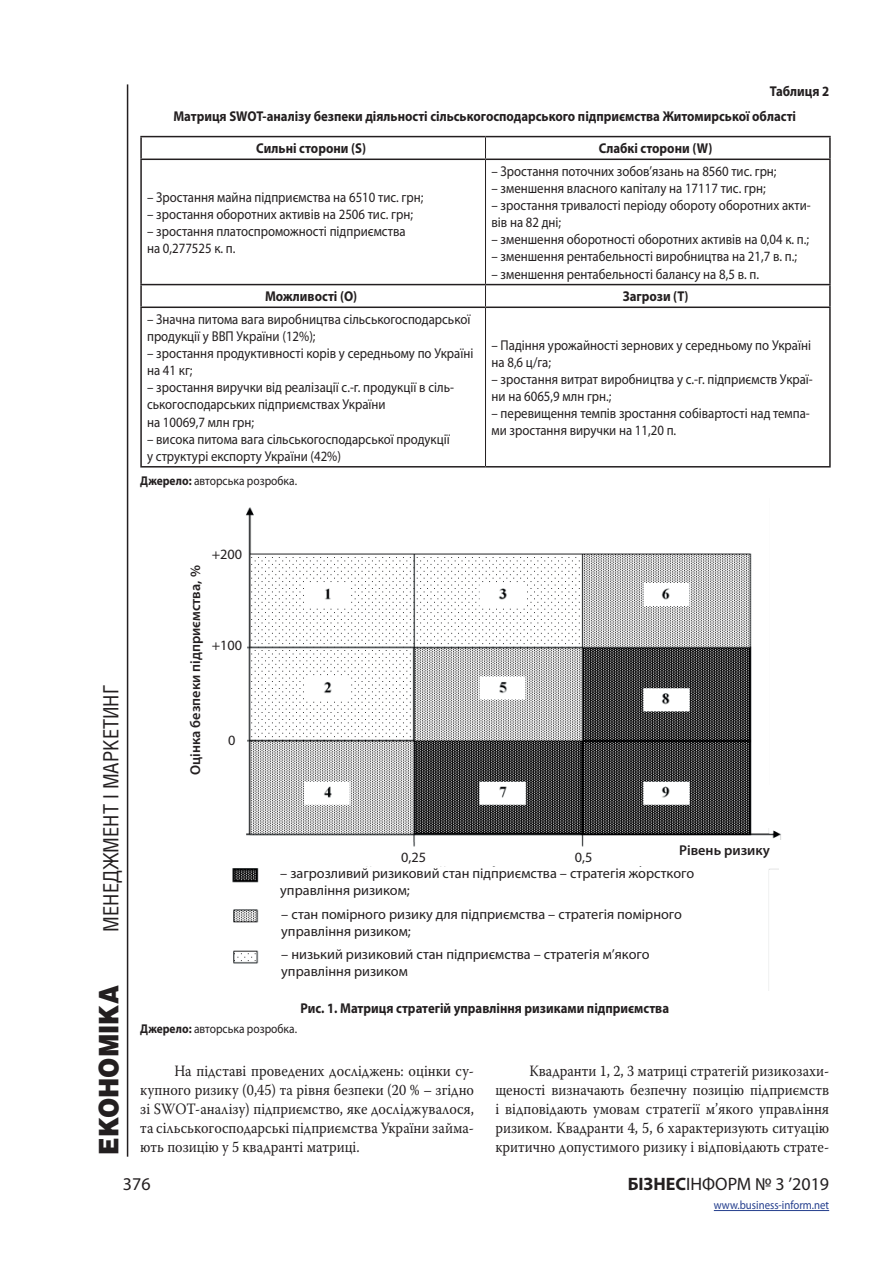
<style>
.page{position:relative;width:893px;height:1263px;background:#fff}
.page>*{position:absolute;margin:0;border:0;box-sizing:border-box;transform-origin:0 0}
.t1{font:900 27px "Helios";color:#231f20;scale:.9 1}
.t2{font:21px "Helios Cond";color:#231f20}
.t3{font:18px "Myriad Pro";color:#231f20}
.Osnova{font:15.75px/18.9px "Warnock Pro";color:#231f20;text-align:justify;scale:.9 1}
.Table{font:14.25px/17.1px "Myriad Pro";color:#231f20;scale:.9 1}
.Table-2{font:14.25px/17.1px "Myriad Pro";color:#231f20}
.Title_table{font:700 14.25px "Myriad Pro";color:#231f20;scale:.9 1}
.Table-3{font:700 14.25px "Myriad Pro";color:#231f20;scale:.9 1}
.t4{font:600 14.25px "Myriad Pro";color:#231f20}
.Snoska{font:12.75px "Myriad Pro";color:#231f20;scale:.9 1}
.t5{font:12px "Myriad Pro";color:#253f8e;scale:.9 1}
.s1{font-weight:700}
</style>
<div class="page">
<hr style="left:127px;top:84px;width:1px;height:1073px;background:#231f20">
<hr style="left:714px;top:1210px;width:115px;height:1px;background:#253f8e">
<hr style="left:140px;top:160px;width:2px;height:124px;background:#231f20">
<hr style="left:829px;top:160px;width:2px;height:124px;background:#231f20">
<hr style="left:140px;top:308px;width:2px;height:158px;background:#231f20">
<hr style="left:829px;top:308px;width:2px;height:158px;background:#231f20">
<hr style="left:140px;top:466px;width:345px;height:1px;background:#231f20">
<hr style="left:485px;top:466px;width:346px;height:1px;background:#231f20">
<svg style="left:485px;top:137px;width:1px;height:22px"></svg>
<hr style="left:485px;top:160px;width:1px;height:124px;background:#231f20">
<svg style="left:485px;top:285px;width:1px;height:21px"></svg>
<hr style="left:485px;top:308px;width:1px;height:158px;background:#231f20">
<hr style="left:140px;top:136px;width:345px;height:1px;background:#231f20">
<hr style="left:140px;top:137px;width:2px;height:22px;background:#231f20">
<hr style="left:485px;top:136px;width:346px;height:1px;background:#231f20">
<hr style="left:829px;top:137px;width:2px;height:22px;background:#231f20">
<hr style="left:140px;top:159px;width:345px;height:1px;background:#231f20">
<hr style="left:485px;top:159px;width:346px;height:1px;background:#231f20">
<hr style="left:140px;top:284px;width:345px;height:1px;background:#231f20">
<hr style="left:140px;top:285px;width:2px;height:21px;background:#231f20">
<hr style="left:485px;top:284px;width:346px;height:1px;background:#231f20">
<hr style="left:829px;top:285px;width:2px;height:21px;background:#231f20">
<hr style="left:140px;top:306px;width:345px;height:2px;background:#231f20">
<hr style="left:485px;top:306px;width:346px;height:2px;background:#231f20">
<img style="left:232px;top:507px;width:549px;height:483px">
<div style="left:273px;top:867px;width:464px;height:37px;background:#fff"></div>
<div style="left:273px;top:904px;width:464px;height:38px;background:#fff"></div>
<div style="left:273px;top:946px;width:464px;height:37px;background:#fff"></div>
<div style="left:657px;top:840px;width:99px;height:19px;background:#fff"></div>
<div style="left:390px;top:850px;width:36px;height:14px;background:#fff"></div>
<div style="left:575px;top:847px;width:23px;height:17px;background:#fff"></div>
<div style="left:212px;top:546px;width:34px;height:204px;background:#fff"></div>
<div style="left:761px;top:498px;width:7px;height:290px;background:#fff"></div>
<div style="left:765px;top:785px;width:8px;height:43px;background:#fff"></div>
<div style="left:779px;top:840px;width:5px;height:41px;background:#fff"></div>
<p class="Title_table" style="left:770px;top:82px;width:67px">Таблиця 2</p>
<p class="Title_table" style="left:173px;top:107px;width:693px">Матриця SWOT-аналізу безпеки діяльності сільськогосподарського підприємства Житомирської області</p>
<p class="Table-3" style="left:256px;top:139px;width:123px">Сильні сторони (S)</p>
<p class="Table-3" style="left:599px;top:139px;width:128px">Слабкі сторони (W)</p>
<p class="Table" style="left:147px;top:188px;width:308px">– Зростання майна підприємства на 6510 тис. грн;</p>
<p class="Table" style="left:147px;top:205px;width:297px">– зростання оборотних активів на 2506 тис. грн;</p>
<p class="Table" style="left:147px;top:222px;width:289px">– зростання платоспроможності підприємства на 0,277525 к. п.</p>
<p class="Table" style="left:491px;top:162px;width:318px">– Зростання поточних зобов’язань на 8560 тис. грн;</p>
<p class="Table" style="left:491px;top:180px;width:306px">– зменшення власного капіталу на 17117 тис. грн;</p>
<p class="Table" style="left:491px;top:197px;width:356px">– зростання тривалості періоду обороту оборотних акти&shy;вів на 82 дні;</p>
<p class="Table" style="left:491px;top:231px;width:354px">– зменшення оборотності оборотних активів на 0,04 к. п.;</p>
<p class="Table" style="left:491px;top:248px;width:341px">– зменшення рентабельності виробництва на 21,7 в. п.;</p>
<p class="Table" style="left:491px;top:265px;width:299px">– зменшення рентабельності балансу на 8,5 в. п.</p>
<p class="Table-3" style="left:265px;top:287px;width:104px">Можливості (О)</p>
<p class="Table-3" style="left:623px;top:287px;width:75px">Загрози (Т)</p>
<p class="Table" style="left:147px;top:310px;width:361px">– Значна питома вага виробництва сільськогосподарської продукції у ВВП України (12%);</p>
<p class="Table" style="left:147px;top:345px;width:364px">– зростання продуктивності корів у середньому по Україні на 41 кг;</p>
<p class="Table" style="left:147px;top:379px;width:342px">– зростання виручки від реалізації с.-г. продукції в сіль&shy;ськогосподарських підприємствах України<br>на 10069,7 млн грн;</p>
<p class="Table" style="left:147px;top:430px;width:338px">– висока питома вага сільськогосподарської продукції у структурі експорту України (42%)</p>
<p class="Table" style="left:491px;top:336px;width:356px">– Падіння урожайності зернових у середньому по Україні на 8,6 ц/га;</p>
<p class="Table" style="left:491px;top:370px;width:359px">– зростання витрат виробництва у с.-г. підприємств Украї&shy;ни на 6065,9 млн грн.;</p>
<p class="Table" style="left:491px;top:404px;width:355px">– перевищення темпів зростання собівартості над темпа&shy;ми зростання виручки на 11,20 п.</p>
<p class="Snoska" style="left:140px;top:473px;width:176px"><span class="s1">Джерело:</span> авторська розробка.</p>
<h2 class="t2" style="left:98px;top:931px;width:248px;rotate:-90deg">МЕНЕДЖМЕНТ І МАРКЕТИНГ</h2>
<h1 class="t1" style="left:92px;top:1154px;width:189px;rotate:-90deg">ЕКОНОМІКА</h1>
<p class="t4" style="left:186px;top:775px;width:211px;rotate:-90deg">Оцінка безпеки підприємства, %</p>
<p class="Table-2" style="left:212px;top:545px;width:32px">+200</p>
<p class="Table-2" style="left:212px;top:636px;width:32px">+100</p>
<p class="Table-2" style="left:228px;top:731px;width:9px">0</p>
<p class="Table-2" style="left:401px;top:848px;width:26px">0,25</p>
<p class="Table-2" style="left:575px;top:848px;width:19px">0,5</p>
<p class="t4" style="left:679px;top:841px;width:92px">Рівень ризику</p>
<p class="Table-2" style="left:280px;top:864px;width:415px">– загрозливий ризиковий стан підприємства – стратегія жорсткого управління ризиком;</p>
<p class="Table-2" style="left:281px;top:905px;width:402px">– стан помірного ризику для підприємства – стратегія помірного управління ризиком;</p>
<p class="Table-2" style="left:281px;top:945px;width:370px">– низький ризиковий стан підприємства – стратегія м’якого управління ризиком</p>
<p class="Title_table" style="left:300px;top:999px;width:411px">Рис. 1. Матриця стратегій управління ризиками підприємства</p>
<p class="Snoska" style="left:140px;top:1021px;width:176px"><span class="s1">Джерело:</span> авторська розробка.</p>
<p class="Osnova" style="left:140px;top:1061px;width:372px;text-indent:34px">На підставі проведених досліджень: оцінки су&shy;купного ризику (0,45) та рівня безпеки (20 % – згідно зі SWOT-аналізу) підприємство, яке досліджувалося, та сільськогосподарські підприємства України займа&shy;ють позицію у 5 квадранті матриці.</p>
<p class="Osnova" style="left:495px;top:1061px;width:372px;text-indent:34px">Квадранти 1, 2, 3 матриці стратегій ризикозахи&shy;щеності визначають безпечну позицію підприємств і відповідають умовам стратегії м’якого управління ризиком. Квадранти 4, 5, 6 характеризують ситуацію критично допустимого ризику і відповідають страте-</p>
<p class="t3" style="left:123px;top:1173px;width:29px">376</p>
<p class="t3" style="left:628px;top:1173px;width:203px"><span class="s1">БІЗНЕС</span>ІНФОРМ № 3 ’2019</p>
<p class="t5" style="left:714px;top:1198px;width:130px">www.business-inform.net</p>
</div>
